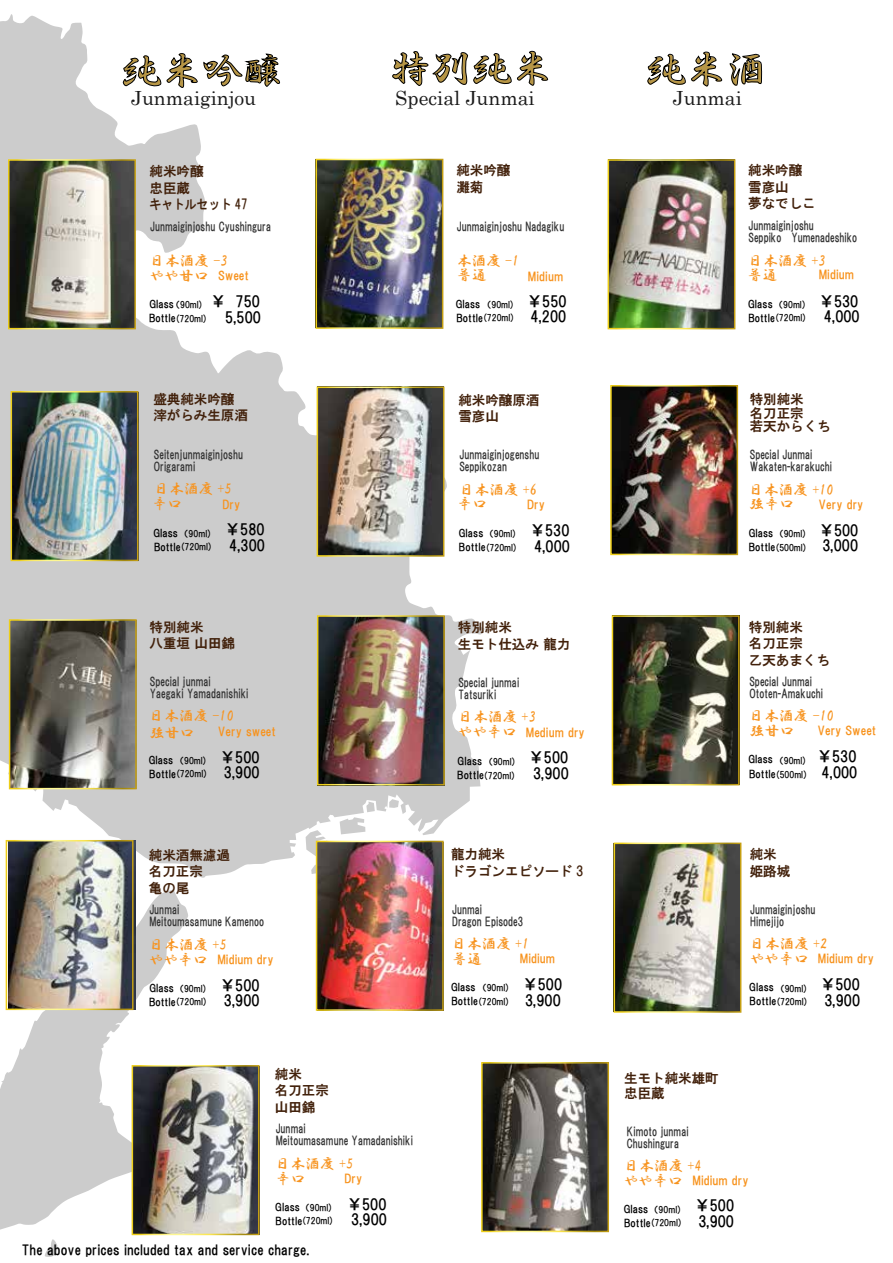
<style>
.page{position:relative;width:893px;height:1263px;background:#fff}
.page>*{position:absolute;margin:0;border:0;box-sizing:border-box;transform-origin:0 0}
.t1{font:40.5px "HGP Gyoshotai";color:#b79646}
.t2{font:19.5px "Century";color:#1a1a1a}
.t3{font:15px/15px "HGP Gyoshotai";color:#f7931e}
.t4{font:15px "HGS Gothic E";color:#000}
.t5{font:13.5px/16.5px "HGS Gothic E";color:#42210b}
.t6{font:13.5px "HGS Gothic E";color:#000}
.t7{font:12px/12px "HGS Gothic E";color:#333;scale:.83 1}
.t8{font:12px "HGS Gothic E";color:#f7931e}
.t9{font:9px/13.2px "HGS Gothic E";color:#000}
.s1{font-size:10.5px}
.s2{font-size:15px}
.s3{font-family:"HGP Gyoshotai";font-size:15px}
</style>
<div class="page">
<svg style="left:0;top:890px;width:188px;height:342px;fill:#ccc"></svg>
<svg style="left:45px;top:1239px;width:13px;height:18px"></svg>
<svg style="left:0;top:14px;width:485px;height:864px;fill:#ccc"></svg>
<svg style="left:123px;top:55px;width:38px;height:31px"></svg>
<svg style="left:167px;top:53px;width:30px;height:35px"></svg>
<svg style="left:203px;top:54px;width:77px;height:33px"></svg>
<svg style="left:392px;top:51px;width:76px;height:35px"></svg>
<svg style="left:474px;top:51px;width:74px;height:35px"></svg>
<svg style="left:648px;top:52px;width:74px;height:34px"></svg>
<svg style="left:730px;top:53px;width:32px;height:33px"></svg>
<img style="left:135px;top:1068px;width:121px;height:164px">
<img style="left:484px;top:1065px;width:122px;height:164px">
<img style="left:11px;top:162px;width:122px;height:164px">
<img style="left:14px;top:394px;width:121px;height:164px">
<img style="left:12px;top:622px;width:122px;height:164px">
<img style="left:9px;top:841px;width:126px;height:168px">
<img style="left:319px;top:162px;width:121px;height:164px">
<img style="left:320px;top:389px;width:121px;height:165px">
<img style="left:320px;top:618px;width:122px;height:164px">
<img style="left:319px;top:844px;width:122px;height:164px">
<img style="left:611px;top:162px;width:121px;height:164px">
<img style="left:613px;top:388px;width:122px;height:164px">
<img style="left:615px;top:618px;width:122px;height:164px">
<img style="left:617px;top:845px;width:121px;height:165px">
<h1 class="t1" style="left:390px;top:48px;width:163px">特別純米</h1>
<h1 class="t1" style="left:645px;top:49px;width:123px">純米酒</h1>
<h2 class="t2" style="left:673px;top:81px;width:70px">Junmai</h2>
<h1 class="t1" style="left:121px;top:50px;width:163px">純米吟醸</h1>
<h2 class="t2" style="left:131px;top:81px;width:126px">Junmaiginjou</h2>
<h2 class="t2" style="left:395px;top:81px;width:141px">Special Junmai</h2>
<h3 class="t5" style="left:150px;top:163px;width:99px">純米吟醸<br>忠臣蔵<br>キャトルセット 47</h3>
<h3 class="t7" style="left:150px;top:220px;width:147px">Junmaiginjoshu Cyushingura</h3>
<h3 class="t3" style="left:150px;top:253px;width:79px">日本酒度 -3やや甘口</h3>
<h3 class="t8" style="left:218px;top:269px;width:32px;rotate:1deg">Sweet</h3>
<h3 class="t5" style="left:456px;top:162px;width:55px">純米吟醸灘菊</h3>
<h3 class="t7" style="left:457px;top:220px;width:131px">Junmaiginjoshu Nadagiku</h3>
<h3 class="t3" style="left:456px;top:254px;width:64px;line-height:14px">本酒度 -1普通</h3>
<h3 class="t8" style="left:528px;top:270px;width:37px">Midium</h3>
<h3 class="t5" style="left:748px;top:162px;width:69px">純米吟醸雪彦山<br>夢なでしこ</h3>
<h3 class="t7" style="left:748px;top:220px;width:133px">Junmaiginjoshu<br>Seppiko　Yumenadeshiko</h3>
<h3 class="t3" style="left:747px;top:253px;width:80px">日本酒度 +3普通</h3>
<h3 class="t8" style="left:819px;top:269px;width:37px">Midium</h3>
<p class="t9" style="left:149px;top:298px;width:113px"><span class="s1">Glass</span>（90ml) <sup>￥</sup> <sup>750<br></sup><span class="s1">Bottle</span>(720ml)</p>
<h3 class="t4" style="left:225px;top:310px;width:37px">5,500</h3>
<p class="t9" style="left:456px;top:299px;width:112px"><span class="s1">Glass</span> （90ml) <span class="s2">￥550<br></span><span class="s1">Bottle</span>(720ml) <span class="s2">4,200</span></p>
<p class="t9" style="left:748px;top:298px;width:112px"><span class="s1">Glass</span> （90ml) <span class="s2">￥530</span></p>
<p class="t9" style="left:748px;top:311px;width:113px"><span class="s1">Bottle</span>(720ml) <span class="s2">4,000</span></p>
<h3 class="t5" style="left:153px;top:391px;width:96px">盛典純米吟醸滓がらみ生原酒</h3>
<h3 class="t5" style="left:458px;top:391px;width:82px">純米吟醸原酒雪彦山</h3>
<h3 class="t5" style="left:750px;top:393px;width:82px;line-height:13.5px">特別純米<br>名刀正宗<br>若天からくち</h3>
<h3 class="t7" style="left:154px;top:449px;width:109px">Seitenjunmaiginjoshu<br>Origarami</h3>
<h3 class="t7" style="left:750px;top:449px;width:101px">Special Junmai<br>Wakaten-karakuchi</h3>
<h3 class="t7" style="left:459px;top:449px;width:98px">Junmaiginjogenshu<br>Seppikozan</h3>
<h3 class="t3" style="left:154px;top:481px;width:79px">日本酒度 +5</h3>
<h3 class="t3" style="left:457px;top:482px;width:81px;line-height:13.8px">日本酒度 +6辛口</h3>
<h3 class="t3" style="left:749px;top:482px;width:86px">日本酒度 +10</h3>
<p class="t9" style="left:749px;top:527px;width:111px;line-height:13.8px"><span class="s1">Glass</span> （90ml) <span class="s2">￥500<br></span><span class="s1">Bottle</span>(500ml) <span class="s2">3,000</span></p>
<h3 class="t3" style="left:152px;top:496px;width:31px">辛口</h3>
<h3 class="t8" style="left:223px;top:498px;width:19px">Dry</h3>
<h3 class="t8" style="left:527px;top:499px;width:19px">Dry</h3>
<h3 class="t3" style="left:749px;top:496px;width:47px">強辛口</h3>
<h3 class="t8" style="left:818px;top:499px;width:46px">Very dry</h3>
<p class="t9" style="left:153px;top:527px;width:113px"><span class="s1">Glass</span> （90ml) <sup>￥580<br></sup><span class="s1">Bottle</span>(720ml) <span class="s2">4,300</span></p>
<p class="t9" style="left:459px;top:527px;width:113px"><span class="s1">Glass</span> （90ml) <span class="s2">￥530<br></span><span class="s1">Bottle</span>(720ml) <span class="s2">4,000</span></p>
<h3 class="t5" style="left:150px;top:619px;width:87px">特別純米<br>八重垣 山田錦</h3>
<h3 class="t7" style="left:150px;top:676px;width:120px">Special junmai<br>Yaegaki Yamadanishiki</h3>
<h3 class="t3" style="left:149px;top:708px;width:86px;line-height:16.5px">日本酒度 -10強甘口</h3>
<h3 class="t8" style="left:218px;top:725px;width:59px">Very sweet</h3>
<p class="t9" style="left:149px;top:754px;width:112px"><span class="s1">Glass</span> （90ml) <sup>￥500<br></sup><span class="s1">Bottle</span>(720ml) <span class="s2">3,900</span></p>
<h3 class="t5" style="left:149px;top:847px;width:82px">純米酒無濾過名刀正宗<br>亀の尾</h3>
<h3 class="t7" style="left:149px;top:904px;width:140px">Junmai<br>Meitoumasamune Kamenoo</h3>
<h3 class="t8" style="left:149px;top:953px;width:126px"><span class="s3">やや辛口</span> Midium dry</h3>
<p class="t9" style="left:149px;top:982px;width:112px"><span class="s1">Glass</span>（90ml) <sup>￥500<br></sup><span class="s1">Bottle</span>(720ml) <span class="s2">3,900</span></p>
<h3 class="t3" style="left:149px;top:937px;width:79px">日本酒度 +5</h3>
<h3 class="t5" style="left:275px;top:1066px;width:55px">純米<br>名刀正宗山田錦</h3>
<h3 class="t7" style="left:276px;top:1123px;width:167px">Junmai<br>Meitoumasamune Yamadanishiki</h3>
<h3 class="t3" style="left:275px;top:1156px;width:79px;line-height:14.5px">日本酒度 +5辛口</h3>
<h3 class="t8" style="left:345px;top:1172px;width:19px">Dry</h3>
<p class="t9" style="left:275px;top:1201px;width:113px"><span class="s1">Glass</span>（90ml) <span class="s2">￥500<br></span><span class="s1">Bottle</span>(720ml) <span class="s2">3,900</span></p>
<h3 class="t6" style="left:22px;top:1244px;width:289px">The above prices included tax and service charge.</h3>
<h3 class="t5" style="left:458px;top:619px;width:114px">特別純米<br>生モト仕込み 龍力</h3>
<h3 class="t7" style="left:458px;top:677px;width:75px">Special junmai<br>Tatsuriki</h3>
<h3 class="t3" style="left:458px;top:709px;width:79px">日本酒度 +3</h3>
<h3 class="t8" style="left:458px;top:727px;width:128px"><span class="s3">やや辛口</span> Medium dry</h3>
<p class="t9" style="left:457px;top:755px;width:113px;line-height:13.8px"><span class="s1">Glass</span> （90ml) <span class="s2">￥500<br></span><span class="s1">Bottle</span>(720ml) <span class="s2">3,900</span></p>
<h3 class="t5" style="left:451px;top:846px;width:134px">龍力純米<br>ドラゴンエピソード 3</h3>
<h3 class="t7" style="left:452px;top:903px;width:87px">Junmai<br>Dragon Episode3</h3>
<h3 class="t3" style="left:451px;top:936px;width:79px">日本酒度 +1普通</h3>
<h3 class="t8" style="left:520px;top:952px;width:37px">Midium</h3>
<p class="t9" style="left:451px;top:981px;width:113px"><span class="s1">Glass</span> （90ml) <sup>￥500<br></sup><span class="s1">Bottle</span>(720ml) <span class="s2">3,900</span></p>
<h3 class="t5" style="left:749px;top:619px;width:83px">特別純米<br>名刀正宗<br>乙天あまくち</h3>
<h3 class="t7" style="left:749px;top:676px;width:90px">Special Junmai<br>Ototen-Amakuchi</h3>
<h3 class="t3" style="left:749px;top:709px;width:86px">日本酒度 -10強甘口</h3>
<h3 class="t8" style="left:817px;top:725px;width:60px">Very Sweet</h3>
<p class="t9" style="left:748px;top:754px;width:111px"><span class="s1">Glass</span> （90ml) <sup>￥530<br></sup><span class="s1">Bottle</span>(500ml)<span class="s2">　4,000</span></p>
<h3 class="t5" style="left:750px;top:846px;width:42px">純米姫路城</h3>
<h3 class="t7" style="left:750px;top:903px;width:80px">Junmaiginjoshu<br>Himejijo</h3>
<h3 class="t3" style="left:749px;top:936px;width:79px">日本酒度 +2</h3>
<h3 class="t8" style="left:750px;top:953px;width:126px"><span class="s3">やや辛口</span> Midium dry</h3>
<p class="t9" style="left:749px;top:982px;width:112px"><span class="s1">Glass</span> （90ml) <sup>￥500<br></sup><span class="s1">Bottle</span>(720ml) <span class="s2">3,900</span></p>
<h3 class="t5" style="left:624px;top:1070px;width:96px;line-height:15px">生モト純米雄町忠臣蔵</h3>
<h3 class="t7" style="left:627px;top:1125px;width:76px">Kimoto junmai<br>Chushingura</h3>
<h3 class="t3" style="left:624px;top:1158px;width:79px">日本酒度 +4</h3>
<h3 class="t8" style="left:624px;top:1175px;width:127px"><span class="s3">やや辛口</span> Midium dry</h3>
<p class="t9" style="left:624px;top:1203px;width:112px"><span class="s1">Glass</span> （90ml) <sup>￥500<br></sup><span class="s1">Bottle</span>(720ml) <span class="s2">3,900</span></p>
</div>
